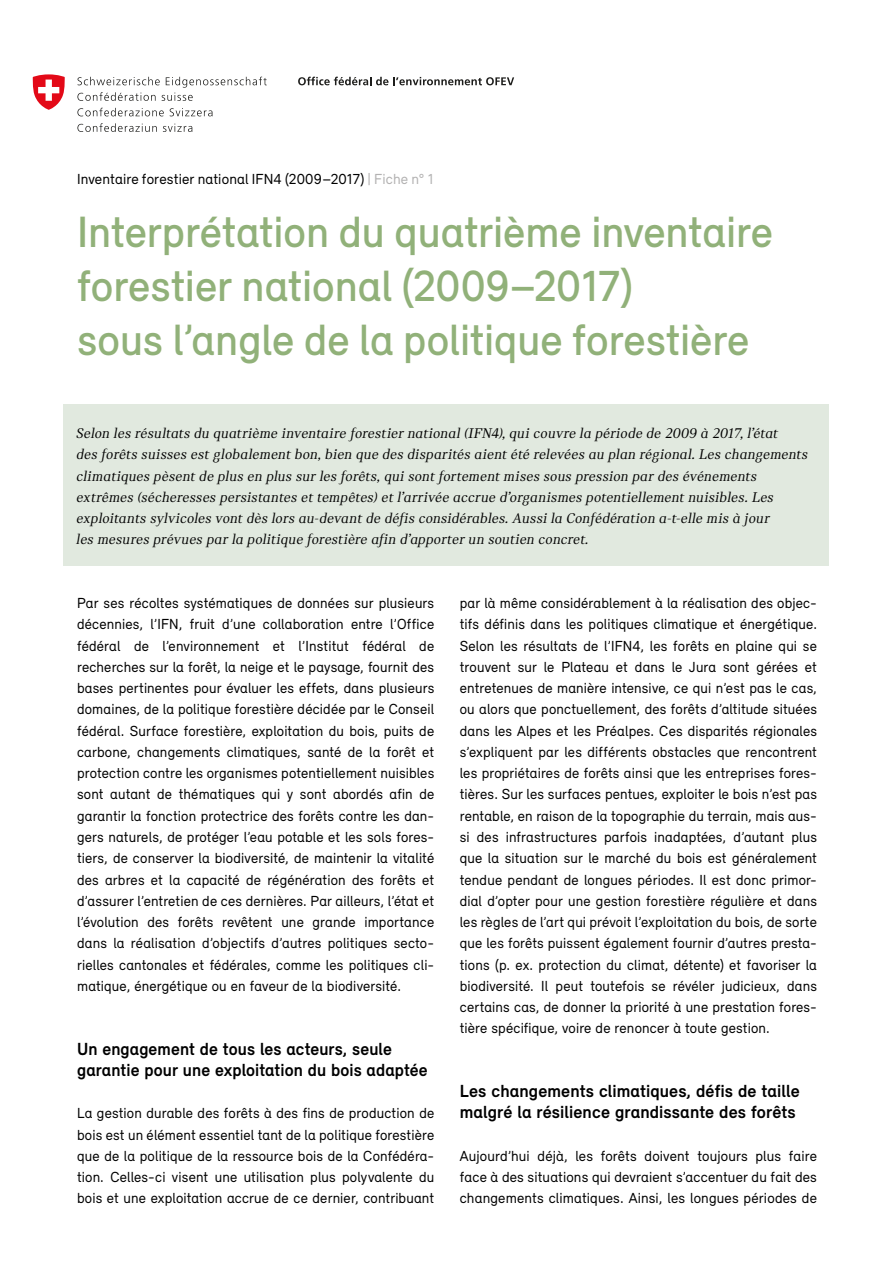
<style>
.page{position:relative;width:893px;height:1263px;background:#fff}
.page>*{position:absolute;margin:0;border:0;box-sizing:border-box;transform-origin:0 0}
.t1{font:500 45px/54px "Relevant";color:#91b179}
.t2{font:700 18px/21.3px "Relevant";letter-spacing:.005em;color:#000}
.t3{font:15px/21.3px "Relevant";letter-spacing:.01em;color:#000;text-align:justify}
.t4{font:italic 15px/21.3px "Catalog";letter-spacing:.015em;color:#000}
.s1{color:#b3b2b2}
</style>
<div class="page">
<div style="left:64px;top:404px;width:765px;height:162px;background:#e1e9df"></div>
<svg style="left:298px;top:77px;width:216px;height:8px"></svg>
<svg style="left:77px;top:77px;width:190px;height:24px"></svg>
<svg style="left:77px;top:108px;width:87px;height:8px"></svg>
<svg style="left:170px;top:108px;width:43px;height:8px"></svg>
<svg style="left:77px;top:123px;width:80px;height:9px"></svg>
<svg style="left:163px;top:124px;width:29px;height:8px"></svg>
<svg style="left:33px;top:74px;width:32px;height:36px"></svg>
<p class="t3" style="left:77px;top:168px;width:358px">Inventaire forestier national IFN4 (2009–2017) <span class="s1">| Fiche n° 1</span></p>
<h1 class="t1" style="left:77px;top:204px;width:697px">Interprétation du quatrième inventaire forestier national (2009–2017)<br>sous l’angle de la politique forestière</h1>
<p class="t4" style="left:77px;top:422px;width:733px">Selon les résultats du quatrième inventaire forestier national (IFN4), qui couvre la période de 2009 à 2017, l’état<br>des forêts suisses est globalement bon, bien que des disparités aient été relevées au plan régional. Les changements climatiques pèsent de plus en plus sur les forêts, qui sont fortement mises sous pression par des événements extrêmes (sécheresses persistantes et tempêtes) et l’arrivée accrue d’organismes potentiellement nuisibles. Les exploitants sylvicoles vont dès lors au-devant de défis considérables. Aussi la Confédération a-t-elle mis à jour<br>les mesures prévues par la politique forestière afin d’apporter un soutien concret.</p>
<p class="t3" style="left:77px;top:592px;width:359px">Par ses récoltes systématiques de données sur plusieurs décennies, l’IFN, fruit d’une collaboration entre l’Office fédéral de l’environnement et l’Institut fédéral de recherches sur la forêt, la neige et le paysage, fournit des bases pertinentes pour évaluer les effets, dans plusieurs domaines, de la politique forestière décidée par le Conseil fédéral. Surface forestière, exploitation du bois, puits de carbone, changements climatiques, santé de la forêt et protection contre les organismes potentiellement nuisibles sont autant de thématiques qui y sont abordés afin de garantir la fonction protectrice des forêts contre les dan&shy;gers naturels, de protéger l’eau potable et les sols fores&shy;tiers, de conserver la biodiversité, de maintenir la vitalité des arbres et la capacité de régénération des forêts et d’assurer l’entretien de ces dernières. Par ailleurs, l’état et l’évolution des forêts revêtent une grande importance dans la réalisation d’objectifs d’autres politiques secto&shy;rielles cantonales et fédérales, comme les politiques cli&shy;matique, énergétique ou en faveur de la biodiversité.</p>
<p class="t2" style="left:77px;top:1038px;width:352px">Un engagement de tous les acteurs, seule garantie pour une exploitation du bois adaptée</p>
<p class="t3" style="left:77px;top:1102px;width:359px">La gestion durable des forêts à des fins de production de bois est un élément essentiel tant de la politique forestière que de la politique de la ressource bois de la Confédéra&shy;tion. Celles-ci visent une utilisation plus polyvalente du bois et une exploitation accrue de ce dernier, contribuant</p>
<p class="t3" style="left:460px;top:592px;width:359px">par là même considérablement à la réalisation des objec&shy;tifs définis dans les politiques climatique et énergétique.<br>Selon les résultats de l’IFN4, les forêts en plaine qui se trouvent sur le Plateau et dans le Jura sont gérées et entretenues de manière intensive, ce qui n’est pas le cas, ou alors que ponctuellement, des forêts d’altitude situées dans les Alpes et les Préalpes. Ces disparités régionales s’expliquent par les différents obstacles que rencontrent les propriétaires de forêts ainsi que les entreprises fores&shy;tières. Sur les surfaces pentues, exploiter le bois n’est pas rentable, en raison de la topographie du terrain, mais aus&shy;si des infrastructures parfois inadaptées, d’autant plus que la situation sur le marché du bois est généralement tendue pendant de longues périodes. Il est donc primor&shy;dial d’opter pour une gestion forestière régulière et dans les règles de l’art qui prévoit l’exploitation du bois, de sorte que les forêts puissent également fournir d’autres presta&shy;tions (p. ex. protection du climat, détente) et favoriser la biodiversité. Il peut toutefois se révéler judicieux, dans certains cas, de donner la priorité à une prestation fores&shy;tière spécifique, voire de renoncer à toute gestion.</p>
<p class="t2" style="left:460px;top:1080px;width:341px">Les changements climatiques, défis de taille malgré la résilience grandissante des forêts</p>
<p class="t3" style="left:460px;top:1145px;width:359px">Aujourd’hui déjà, les forêts doivent toujours plus faire face à des situations qui devraient s’accentuer du fait des changements climatiques. Ainsi, les longues périodes de</p>
</div>
